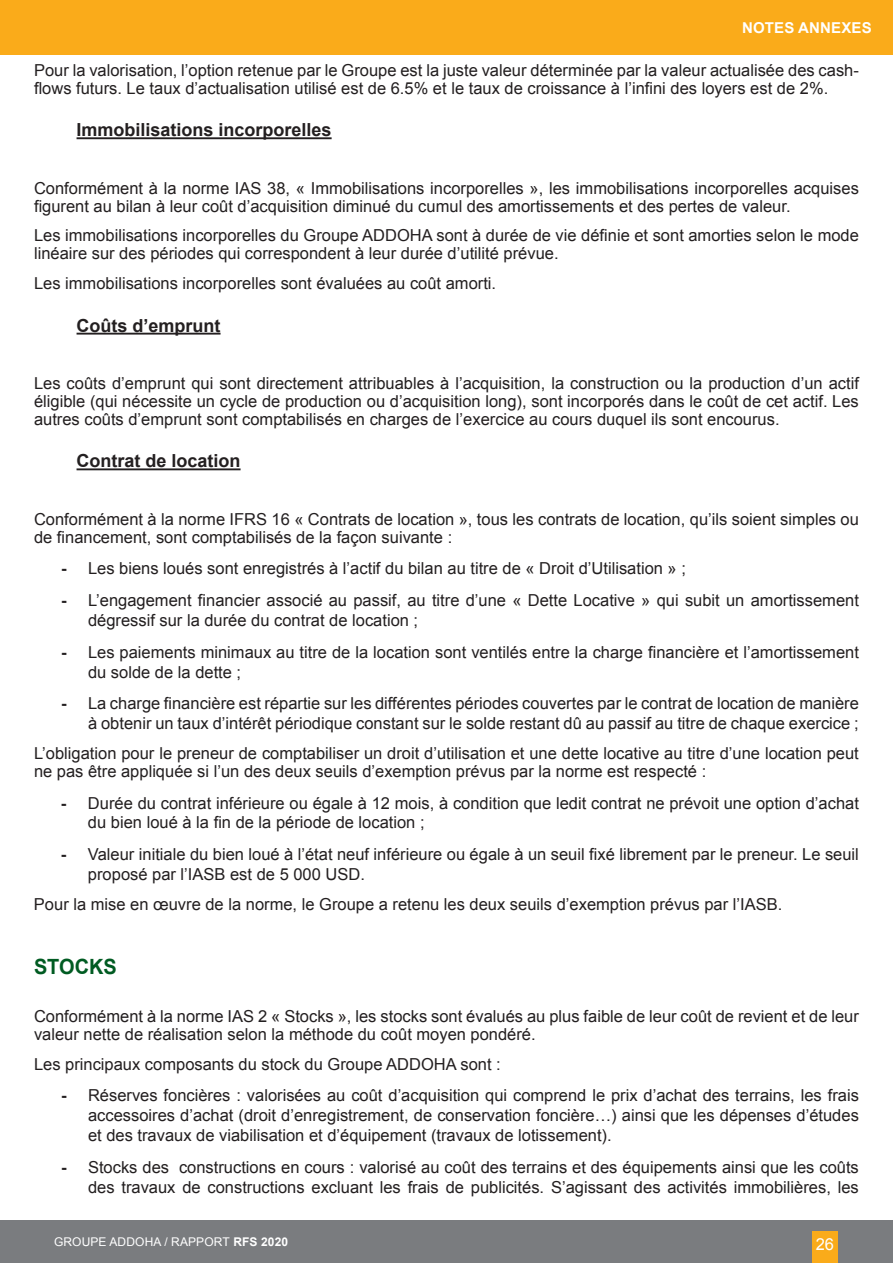
<style>
.page{position:relative;width:893px;height:1263px;background:#fff}
.page>*{position:absolute;margin:0;border:0;box-sizing:border-box;transform-origin:0 0}
.t1{font:700 21px "Arial";color:#005b22;scale:.95 1}
.t2{font:700 18px "Arial";color:#231f20}
.t3{font:16.5px/17.9px "Arial";color:#231f20}
.t4{font:16.5px "Arial";color:#fff}
.t5{font:700 15px "Arial";letter-spacing:.01em;color:#fff}
.t6{font:12px "Arial";letter-spacing:.01em;color:#fff}
.s1{font-weight:700}
</style>
<div class="page">
<div style="left:0;top:1220px;width:893px;height:43px;background:#7a7c7f"></div>
<hr style="left:77px;top:137px;width:255px;height:2px;background:#231f20">
<hr style="left:77px;top:333px;width:144px;height:2px;background:#231f20">
<hr style="left:77px;top:468px;width:164px;height:2px;background:#231f20">
<div style="left:812px;top:1232px;width:26px;height:31px;background:#faab1a"></div>
<div style="left:0;top:0;width:893px;height:54px;background:#faab1a"></div>
<p class="t5" style="left:742px;top:18px;width:131px">NOTES ANNEXES</p>
<p class="t3" style="left:34px;top:61px;width:826px">Pour la valorisation, l’option retenue par le Groupe est la juste valeur déterminée par la valeur actualisée des cash&shy;flows futurs. Le taux d’actualisation utilisé est de 6.5% et le taux de croissance à l’infini des loyers est de 2%.</p>
<p class="t2" style="left:77px;top:118px;width:257px">Immobilisations incorporelles</p>
<p class="t3" style="left:34px;top:179px;width:826px">Conformément à la norme IAS 38, « Immobilisations incorporelles », les immobilisations incorporelles acquises figurent au bilan à leur coût d’acquisition diminué du cumul des amortissements et des pertes de valeur.</p>
<p class="t3" style="left:34px;top:227px;width:826px">Les immobilisations incorporelles du Groupe ADDOHA sont à durée de vie définie et sont amorties selon le mode linéaire sur des périodes qui correspondent à leur durée d’utilité prévue.</p>
<p class="t3" style="left:34px;top:274px;width:464px">Les immobilisations incorporelles sont évaluées au coût amorti.</p>
<p class="t2" style="left:77px;top:314px;width:145px">Coûts d’emprunt</p>
<p class="t3" style="left:34px;top:375px;width:826px;text-align:justify">Les coûts d’emprunt qui sont directement attribuables à l’acquisition, la construction ou la production d’un actif éligible (qui nécessite un cycle de production ou d’acquisition long), sont incorporés dans le coût de cet actif. Les autres coûts d’emprunt sont comptabilisés en charges de l’exercice au cours duquel ils sont encourus.</p>
<p class="t2" style="left:77px;top:449px;width:166px">Contrat de location</p>
<p class="t3" style="left:34px;top:510px;width:826px">Conformément à la norme IFRS 16 « Contrats de location », tous les contrats de location, qu’ils soient simples ou de financement, sont comptabilisés de la façon suivante :</p>
<p class="t3" style="left:61px;top:560px;width:626px"><span class="s1">-</span> Les biens loués sont enregistrés à l’actif du bilan au titre de « Droit d’Utilisation » ;</p>
<p class="t3" style="left:88px;top:591px;width:772px;line-height:19.8px;text-indent:-27px"><span class="s1">-</span> L’engagement financier associé au passif, au titre d’une « Dette Locative » qui subit un amortissement dégressif sur la durée du contrat de location ;</p>
<p class="t3" style="left:88px;top:642px;width:772px;line-height:19.8px;text-indent:-27px"><span class="s1">-</span> Les paiements minimaux au titre de la location sont ventilés entre la charge financière et l’amortissement du solde de la dette ;</p>
<p class="t3" style="left:61px;top:694px;width:799px;line-height:19.8px;text-align:right"><span class="s1">-</span> La charge financière est répartie sur les différentes périodes couvertes par le contrat de location de manière à obtenir un taux d’intérêt périodique constant sur le solde restant dû au passif au titre de chaque exercice ;</p>
<p class="t3" style="left:34px;top:744px;width:826px">L’obligation pour le preneur de comptabiliser un droit d’utilisation et une dette locative au titre d’une location peut ne pas être appliquée si l’un des deux seuils d’exemption prévus par la norme est respecté :</p>
<p class="t3" style="left:88px;top:793px;width:772px;line-height:19.8px;text-indent:-27px"><span class="s1">-</span> Durée du contrat inférieure ou égale à 12 mois, à condition que ledit contrat ne prévoit une option d’achat du bien loué à la fin de la période de location ;</p>
<p class="t3" style="left:88px;top:845px;width:772px;line-height:19.8px;text-indent:-27px"><span class="s1">-</span> Valeur initiale du bien loué à l’état neuf inférieure ou égale à un seuil fixé librement par le preneur. Le seuil proposé par l’IASB est de 5 000 USD.</p>
<p class="t3" style="left:34px;top:895px;width:750px">Pour la mise en œuvre de la norme, le Groupe a retenu les deux seuils d’exemption prévus par l’IASB.</p>
<p class="t1" style="left:34px;top:953px;width:89px">STOCKS</p>
<p class="t3" style="left:34px;top:1007px;width:826px">Conformément à la norme IAS 2 « Stocks », les stocks sont évalués au plus faible de leur coût de revient et de leur valeur nette de réalisation selon la méthode du coût moyen pondéré.</p>
<p class="t3" style="left:34px;top:1055px;width:468px">Les principaux composants du stock du Groupe ADDOHA sont :</p>
<p class="t3" style="left:88px;top:1086px;width:772px;line-height:19.8px;text-align:justify;text-indent:-27px"><span class="s1">-</span> Réserves foncières : valorisées au coût d’acquisition qui comprend le prix d’achat des terrains, les frais accessoires d’achat (droit d’enregistrement, de conservation foncière…) ainsi que les dépenses d’études et des travaux de viabilisation et d’équipement (travaux de lotissement).</p>
<p class="t3" style="left:61px;top:1157px;width:799px;line-height:19.8px;text-align:right"><span class="s1">-</span> Stocks des constructions en cours : valorisé au coût des terrains et des équipements ainsi que les coûts des travaux de constructions excluant les frais de publicités. S’agissant des activités immobilières, les</p>
<p class="t6" style="left:54px;top:1234px;width:236px">GROUPE ADDOHA / RAPPORT <span class="s1">RFS 2020</span></p>
<p class="t4" style="left:816px;top:1233px;width:20px">26</p>
</div>
